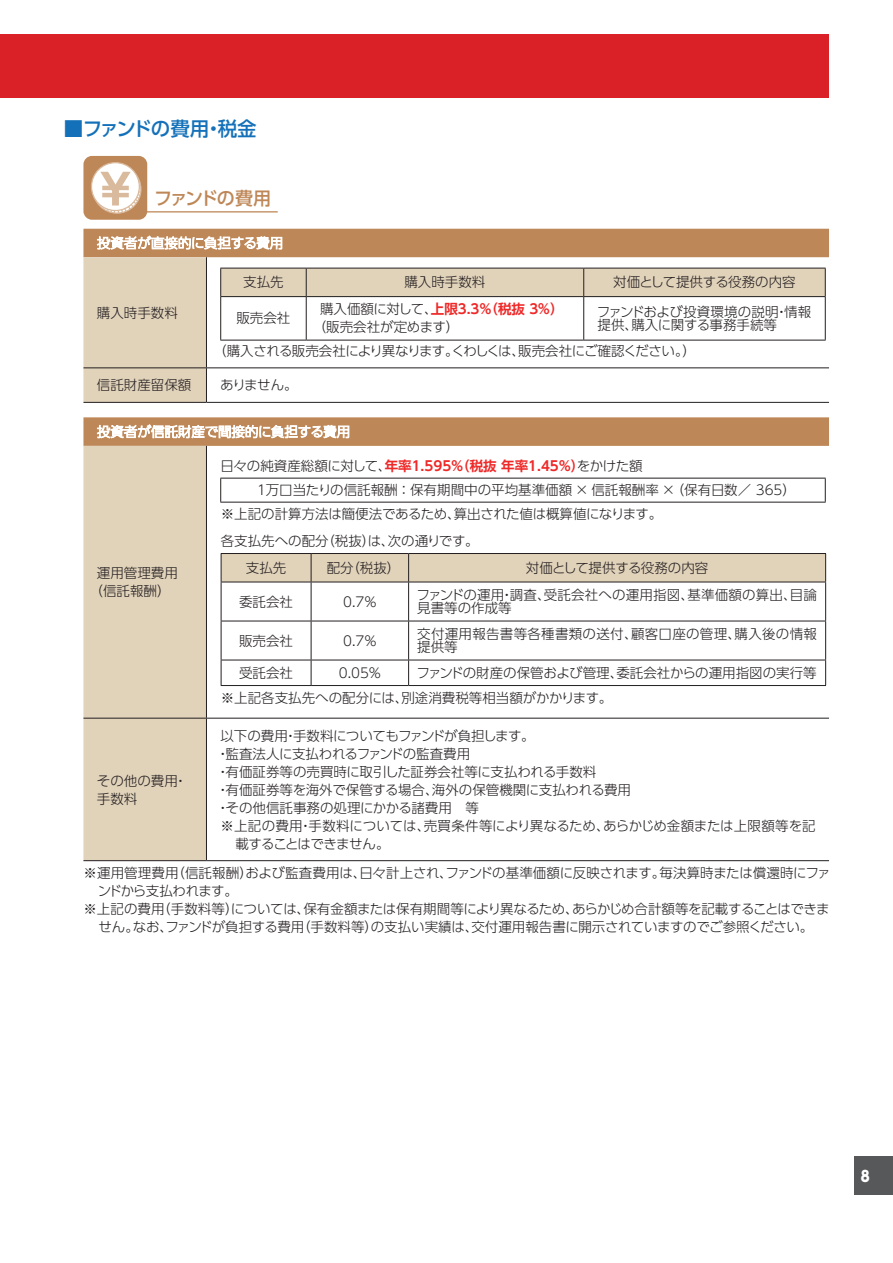
<style>
.page{position:relative;width:893px;height:1263px;background:#fff}
.page>*{position:absolute;margin:0;border:0;box-sizing:border-box;transform-origin:0 0}
.t1{font:500 19.5px "UD Shin Go Pro";letter-spacing:-.06em;color:#1471b9}
.t2{font:500 18px "UD Shin Go Pro";letter-spacing:-.095em;color:#be8757}
.t3{font:800 15px "UD Shin Go Pro";color:#fff;scale:.9 1}
.t4{font:300 13.5px/13.5px "UD Shin Go Pro";color:#231f20}
.t5{font:300 13.5px "UD Shin Go Pro";letter-spacing:-.02em;color:#231f20}
.t6{font:300 13.5px "UD Shin Go Pro";letter-spacing:-.025em;color:#231f20}
.t7{font:700 13.5px "UD Shin Go Pro De";color:#ee2928}
.t8{font:300 13.5px "UD Shin Go Pro";letter-spacing:-.045em;color:#231f20}
.t9{font:300 13.5px/13.5px "UD Shin Go Pro";letter-spacing:.02em;color:#231f20}
.t10{font:300 13.5px "UD Shin Go Pro";letter-spacing:-.035em;color:#231f20}
.t11{font:300 13.5px "UD Shin Go Pro";letter-spacing:-.055em;color:#231f20}
.t12{font:300 13.5px "UD Shin Go Pro";letter-spacing:-.05em;color:#231f20}
.s1{font-family:"UD Shin Go Pro";font-weight:300;color:#231f20}
</style>
<div class="page">
<div style="left:855px;top:1157px;width:38px;height:38px;background:#57585a"></div>
<div style="left:83px;top:156px;width:64px;height:64px;background:#be8757;border-radius:9px"></div>
<div style="left:91px;top:163px;width:48px;height:48px;background:#fff;border-radius:50%"></div>
<div style="left:91px;top:162px;width:49px;height:49px;border:1px solid #daba9d;border-radius:50%"></div>
<svg style="left:100px;top:172px;width:42px;height:42px"></svg>
<hr style="left:128px;top:211px;width:150px;height:1px;background:#be8757">
<svg style="left:83px;top:229px;width:746px;height:217px"></svg>
<svg style="left:83px;top:257px;width:123px;height:603px;background:#e0d1b9"></svg>
<hr style="left:206px;top:257px;width:1px;height:110px;background:#231f20">
<hr style="left:83px;top:367px;width:123px;height:1px;background:#231f20">
<hr style="left:206px;top:367px;width:623px;height:1px;background:#231f20">
<hr style="left:206px;top:368px;width:1px;height:34px;background:#231f20">
<hr style="left:83px;top:402px;width:123px;height:1px;background:#231f20">
<hr style="left:206px;top:402px;width:623px;height:1px;background:#231f20">
<hr style="left:83px;top:718px;width:123px;height:1px;background:#231f20">
<hr style="left:206px;top:718px;width:623px;height:1px;background:#231f20">
<hr style="left:206px;top:718px;width:1px;height:142px;background:#231f20">
<hr style="left:83px;top:860px;width:123px;height:1px;background:#231f20">
<hr style="left:206px;top:860px;width:623px;height:1px;background:#231f20">
<hr style="left:206px;top:446px;width:1px;height:272px;background:#231f20">
<svg style="left:97px;top:235px;width:185px;height:15px"></svg>
<div style="left:220px;top:268px;width:606px;height:28px;background:#e1d2ba"></div>
<hr style="left:220px;top:296px;width:86px;height:1px;background:#231f20">
<hr style="left:220px;top:297px;width:1px;height:43px;background:#231f20">
<hr style="left:306px;top:296px;width:278px;height:1px;background:#231f20">
<hr style="left:306px;top:297px;width:1px;height:43px;background:#231f20">
<hr style="left:584px;top:296px;width:242px;height:1px;background:#231f20">
<hr style="left:583px;top:297px;width:1px;height:43px;background:#231f20">
<hr style="left:825px;top:297px;width:1px;height:43px;background:#231f20">
<hr style="left:220px;top:340px;width:86px;height:1px;background:#231f20">
<hr style="left:306px;top:340px;width:278px;height:1px;background:#231f20">
<hr style="left:584px;top:340px;width:242px;height:1px;background:#231f20">
<svg style="left:97px;top:424px;width:252px;height:15px"></svg>
<hr style="left:220px;top:478px;width:606px;height:1px;background:#231f20">
<svg style="left:220px;top:478px;width:1px;height:24px"></svg>
<svg style="left:825px;top:478px;width:1px;height:24px"></svg>
<hr style="left:220px;top:502px;width:606px;height:1px;background:#231f20">
<svg style="left:221px;top:553px;width:605px;height:29px;background:#d6c7b1"></svg>
<hr style="left:221px;top:582px;width:90px;height:1px;background:#231f20">
<hr style="left:221px;top:582px;width:1px;height:39px;background:#231f20">
<hr style="left:311px;top:582px;width:98px;height:1px;background:#231f20">
<hr style="left:311px;top:582px;width:1px;height:39px;background:#231f20">
<hr style="left:409px;top:582px;width:417px;height:1px;background:#231f20">
<hr style="left:408px;top:582px;width:1px;height:39px;background:#231f20">
<hr style="left:825px;top:582px;width:1px;height:39px;background:#231f20">
<hr style="left:221px;top:621px;width:90px;height:1px;background:#231f20">
<hr style="left:221px;top:621px;width:1px;height:39px;background:#231f20">
<hr style="left:311px;top:621px;width:98px;height:1px;background:#231f20">
<hr style="left:311px;top:621px;width:1px;height:39px;background:#231f20">
<hr style="left:409px;top:621px;width:417px;height:1px;background:#231f20">
<hr style="left:408px;top:621px;width:1px;height:39px;background:#231f20">
<hr style="left:825px;top:621px;width:1px;height:39px;background:#231f20">
<hr style="left:221px;top:660px;width:90px;height:1px;background:#231f20">
<svg style="left:221px;top:660px;width:1px;height:25px"></svg>
<hr style="left:311px;top:660px;width:98px;height:1px;background:#231f20">
<svg style="left:311px;top:660px;width:1px;height:25px"></svg>
<hr style="left:409px;top:660px;width:417px;height:1px;background:#231f20">
<svg style="left:408px;top:660px;width:1px;height:25px"></svg>
<svg style="left:825px;top:660px;width:1px;height:25px"></svg>
<hr style="left:221px;top:685px;width:90px;height:1px;background:#231f20">
<hr style="left:311px;top:685px;width:98px;height:1px;background:#231f20">
<hr style="left:409px;top:685px;width:417px;height:1px;background:#231f20">
<div style="left:0;top:34px;width:823px;height:64px;background:#da2128"></div>
<hr style="left:825px;top:34px;width:4px;height:64px;background:#da2128">
<h1 class="t1" style="left:64px;top:112px;width:194px">■ファンドの費用・税金</h1>
<h2 class="t2" style="left:154px;top:184px;width:118px">ファンドの費用</h2>
<p class="t4" style="left:97px;top:305px;width:82px">購入時手数料</p>
<p class="t4" style="left:243px;top:275px;width:42px">支払先</p>
<p class="t4" style="left:404px;top:275px;width:82px">購入時手数料</p>
<p class="t4" style="left:613px;top:275px;width:184px">対価として提供する役務の内容</p>
<p class="t4" style="left:236px;top:311px;width:55px">販売会社</p>
<p class="t7" style="left:320px;top:298px;width:245px"><span class="s1">購入価額に対して、</span>上限3.3％（税抜 ３％）</p>
<p class="t4" style="left:313px;top:320px;width:148px">（販売会社が定めます）</p>
<p class="t4" style="left:597px;top:304px;width:216px">ファンドおよび投資環境の説明・情報提供、購入に関する事務手続等</p>
<p class="t8" style="left:213px;top:340px;width:484px">（購入される販売会社により異なります。くわしくは、販売会社にご確認ください。）</p>
<p class="t4" style="left:97px;top:378px;width:96px">信託財産留保額</p>
<p class="t4" style="left:220px;top:378px;width:79px">ありません。</p>
<p class="t4" style="left:90px;top:563px;width:90px;line-height:18px;text-align:center">運用管理費用（信託報酬）</p>
<p class="t7" style="left:220px;top:455px;width:424px"><span class="s1">日々の純資産総額に対して、</span>年率1.595％（税抜 年率1.45％）<span class="s1">をかけた額</span></p>
<p class="t4" style="left:221px;top:478px;width:577px;line-height:24px;text-indent:34px">１万口当たりの信託報酬 ：保有期間中の平均基準価額 × 信託報酬率 × （保有日数／ 365）※上記の計算方法は簡便法であるため、算出された値は概算値になります。</p>
<p class="t4" style="left:246px;top:527px;width:234px;line-height:26.5px;text-indent:-25px">各支払先への配分（税抜）は、次の通りです。支払先</p>
<p class="t4" style="left:327px;top:560px;width:75px">配分（税抜）</p>
<p class="t4" style="left:526px;top:560px;width:184px">対価として提供する役務の内容</p>
<p class="t4" style="left:239px;top:594px;width:55px">委託会社</p>
<p class="t4" style="left:343px;top:594px;width:35px">0.7％</p>
<p class="t4" style="left:417px;top:587px;width:402px">ファンドの運用・調査、受託会社への運用指図、基準価額の算出、目論見書等の作成等</p>
<p class="t4" style="left:239px;top:633px;width:55px">販売会社</p>
<p class="t4" style="left:343px;top:633px;width:35px">0.7％</p>
<p class="t9" style="left:417px;top:626px;width:401px">交付運用報告書等各種書類の送付、顧客口座の管理、購入後の情報提供等</p>
<p class="t4" style="left:239px;top:665px;width:55px">受託会社</p>
<p class="t4" style="left:339px;top:665px;width:44px">0.05％</p>
<p class="t4" style="left:221px;top:660px;width:597px;line-height:25px;text-indent:196px">ファンドの財産の保管および管理、委託会社からの運用指図の実行等※上記各支払先への配分には、別途消費税等相当額がかかります。</p>
<p class="t10" style="left:220px;top:724px;width:316px">以下の費用・手数料についてもファンドが負担します。</p>
<p class="t5" style="left:216px;top:742px;width:256px">・監査法人に支払われるファンドの監査費用</p>
<p class="t4" style="left:216px;top:764px;width:382px">・有価証券等の売買時に取引した証券会社等に支払われる手数料</p>
<p class="t4" style="left:216px;top:782px;width:416px">・有価証券等を海外で保管する場合、海外の保管機関に支払われる費用</p>
<p class="t4" style="left:216px;top:800px;width:264px">・その他信託事務の処理にかかる諸費用　等</p>
<p class="t4" style="left:220px;top:818px;width:597px">※上記の費用・手数料については、売買条件等により異なるため、あらかじめ金額または上限額等を記</p>
<p class="t11" style="left:235px;top:832px;width:156px">載することはできません。</p>
<p class="t4" style="left:83px;top:865px;width:749px">※運用管理費用（信託報酬）および監査費用は、日々計上され、ファンドの基準価額に反映されます。毎決算時または償還時にファ</p>
<p class="t12" style="left:98px;top:880px;width:141px">ンドから支払われます。</p>
<p class="t6" style="left:83px;top:898px;width:748px">※上記の費用（手数料等）については、保有金額または保有期間等により異なるため、あらかじめ合計額等を記載することはできま</p>
<p class="t5" style="left:98px;top:916px;width:716px">せん。なお、ファンドが負担する費用（手数料等）の支払い実績は、交付運用報告書に開示されていますのでご参照ください。</p>
<p class="t4" style="left:97px;top:771px;width:92px;line-height:18px">その他の費用・手数料</p>
<p class="t3" style="left:861px;top:1163px;width:11px">8</p>
</div>
